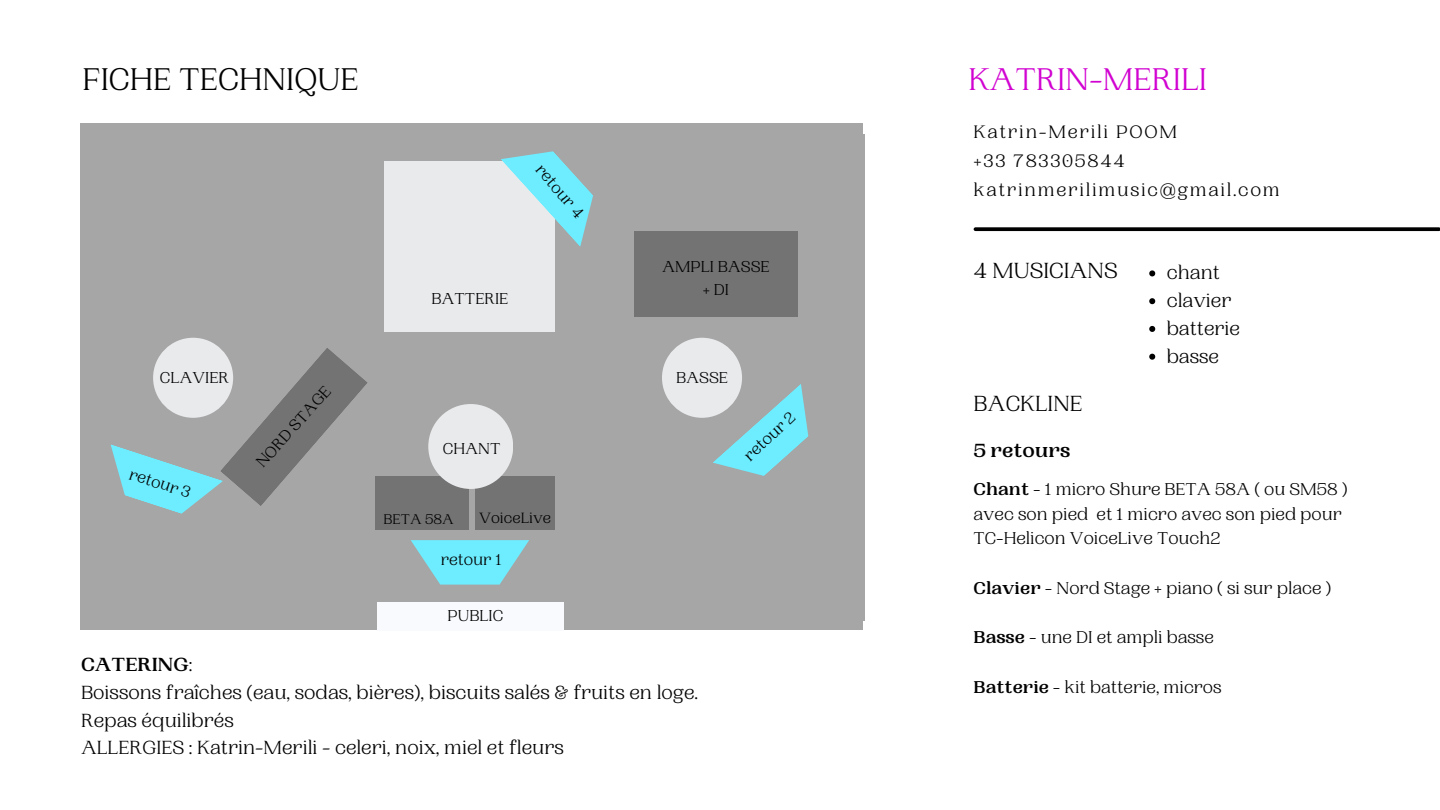
<style>
.page{position:relative;width:1440px;height:810px;background:#fff}
.page>*{position:absolute;margin:0;border:0;box-sizing:border-box;transform-origin:0 0}
.t1{font:33px "PP Woodland";color:#000}
.t2{font:33px "PP Woodland";color:#d103d1}
.t3{font:23px "PP Woodland";color:#000}
.t4{font:20px "PP Woodland";color:#000}
.t5{font:700 20px "PP Woodland";color:#000}
.t6{font:19px "PP Woodland";letter-spacing:.09em;color:#000}
.t7{font:18px/24.8px "PP Woodland";color:#000}
.t8{font:16.6px "PP Woodland";color:#000}
.t9{font:15.9px "PP Woodland";color:#000}
.t10{font:15.6px "PP Woodland";color:#000}
.t11{font:15px "PP Woodland";color:#000}
.t12{font:14.8px "PP Woodland";color:#000}
.t13{font:14.2px "PP Woodland";color:#000}
.s1{font-weight:400}
.s2{font-weight:700}
</style>
<div class="page">
<svg style="left:1149px;top:270px;width:6px;height:6px"></svg>
<svg style="left:1149px;top:298px;width:6px;height:6px"></svg>
<svg style="left:1149px;top:326px;width:6px;height:6px"></svg>
<svg style="left:1149px;top:354px;width:6px;height:6px"></svg>
<svg style="left:975px;top:227px;width:464px;height:4px;background:#131313"></svg>
<div style="left:80px;top:124px;width:782px;height:506px;background:#a6a6a6"></div>
<div style="left:384px;top:162px;width:171px;height:170px;background:#e9eaec"></div>
<div style="left:662px;top:338px;width:80px;height:80px;background:#e9eaec;border-radius:50%"></div>
<div style="left:153px;top:338px;width:80px;height:80px;background:#e9eaec;border-radius:50%"></div>
<div style="left:377px;top:602px;width:187px;height:28px;background:#f9fafd"></div>
<div style="left:376px;top:476px;width:93px;height:54px;background:#737373"></div>
<div style="left:475px;top:476px;width:80px;height:54px;background:#737373"></div>
<div style="left:428px;top:404px;width:85px;height:85px;background:#e9eaec;border-radius:50%"></div>
<div style="left:634px;top:231px;width:164px;height:85px;background:#737373"></div>
<svg style="left:111px;top:347px;width:257px;height:167px"></svg>
<svg style="left:411px;top:540px;width:118px;height:45px"></svg>
<svg style="left:712px;top:384px;width:96px;height:92px"></svg>
<svg style="left:501px;top:151px;width:92px;height:96px"></svg>
<p class="t1" style="left:82px;top:61px;width:278px">FICHE TECHNIQUE</p>
<p class="t8" style="left:546px;top:160px;width:66px;rotate:49deg">retour 4</p>
<p class="t8" style="left:431px;top:289px;width:79px">BATTERIE</p>
<p class="t9" style="left:431px;top:294px;width:76px">BATTERIE</p>
<p class="t8" style="left:662px;top:257px;width:109px">AMPLI BASSE</p>
<p class="t8" style="left:703px;top:280px;width:28px">+ DI</p>
<p class="t9" style="left:653px;top:262px;width:105px">AMPLI BASSE</p>
<p class="t9" style="left:692px;top:284px;width:27px">+ DI</p>
<p class="t8" style="left:160px;top:368px;width:71px">CLAVIER</p>
<p class="t8" style="left:676px;top:368px;width:53px">BASSE</p>
<p class="t9" style="left:171px;top:369px;width:68px">CLAVIER</p>
<p class="t9" style="left:666px;top:369px;width:51px">BASSE</p>
<p class="t8" style="left:252px;top:458px;width:105px;rotate:-48deg">NORD STAGE</p>
<p class="t9" style="left:259px;top:456px;width:100px;rotate:-48deg">NORD STAGE</p>
<p class="t9" style="left:442px;top:437px;width:57px">CHANT</p>
<p class="t8" style="left:443px;top:439px;width:59px">CHANT</p>
<p class="t8" style="left:133px;top:464px;width:65px;rotate:18deg">retour 3</p>
<p class="t13" style="left:385px;top:506px;width:69px">BETA 58A</p>
<p class="t12" style="left:384px;top:511px;width:72px">BETA 58A</p>
<p class="t11" style="left:477px;top:504px;width:71px">VoiceLive</p>
<p class="t10" style="left:479px;top:509px;width:74px">VoiceLive</p>
<p class="t9" style="left:445px;top:544px;width:50px">retour</p>
<p class="t8" style="left:441px;top:550px;width:62px">retour 1</p>
<p class="t9" style="left:443px;top:598px;width:55px">PUBLIC</p>
<p class="t8" style="left:448px;top:606px;width:57px">PUBLIC</p>
<p class="t5" style="left:81px;top:653px;width:113px">CATERING<span class="s1">:</span></p>
<p class="t4" style="left:81px;top:681px;width:619px">Boissons fraîches (eau, sodas, bières), biscuits salés &amp; fruits en loge.</p>
<p class="t4" style="left:81px;top:709px;width:154px">Repas équilibrés</p>
<p class="t4" style="left:81px;top:736px;width:484px">ALLERGIES : Katrin-Merili - celeri, noix, miel et fleurs</p>
<p class="t8" style="left:740px;top:451px;width:65px;rotate:-43deg">retour 2</p>
<p class="t2" style="left:968px;top:61px;width:240px">KATRIN-MERILI</p>
<p class="t6" style="left:974px;top:121px;width:205px">Katrin-Merili POOM</p>
<p class="t6" style="left:974px;top:150px;width:153px">+33 783305844</p>
<p class="t6" style="left:974px;top:179px;width:308px">katrinmerilimusic@gmail.com</p>
<p class="t3" style="left:974px;top:258px;width:146px">4 MUSICIANS</p>
<p class="t4" style="left:1167px;top:261px;width:55px">chant</p>
<p class="t4" style="left:1167px;top:289px;width:66px">clavier</p>
<p class="t4" style="left:1167px;top:317px;width:75px">batterie</p>
<p class="t4" style="left:1167px;top:345px;width:54px">basse</p>
<p class="t3" style="left:974px;top:390px;width:111px">BACKLINE</p>
<p class="t5" style="left:974px;top:439px;width:98px">5 retours</p>
<p class="t7" style="left:974px;top:477px;width:376px"><span class="s2">Chant</span> - 1 micro Shure BETA 58A ( ou SM58 ) avec son pied et 1 micro avec son pied pour<br>TC-Helicon VoiceLive Touch2</p>
<p class="t7" style="left:974px;top:576px;width:359px"><span class="s2">Clavier</span> - Nord Stage + piano ( si sur place )</p>
<p class="t7" style="left:974px;top:626px;width:242px"><span class="s2">Basse</span> - une DI et ampli basse</p>
<p class="t7" style="left:974px;top:675px;width:250px"><span class="s2">Batterie</span> - kit batterie, micros</p>
</div>
